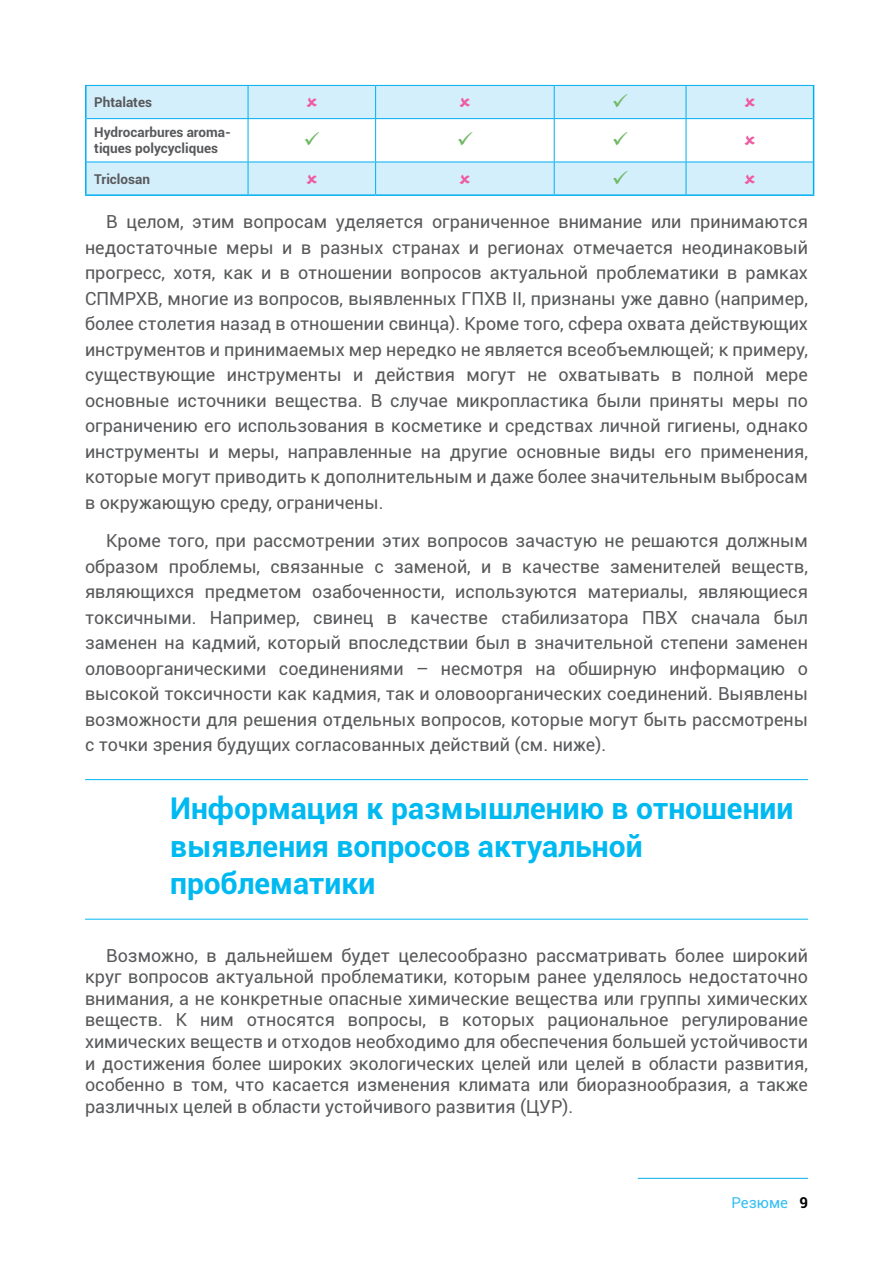
<style>
.page{position:relative;width:893px;height:1263px;background:#fff}
.page>*{position:absolute;margin:0;border:0;box-sizing:border-box;transform-origin:0 0}
.t1{font:700 30px/37.5px "Roboto";color:#00b9f1}
.t2{font:18px/25.5px "Roboto";color:#58595b;text-align:justify}
.t3{font:15px "Roboto";color:#33bef3}
.t4{font:700 13.5px/16.2px "Roboto";color:#58595b}
.s1{font-weight:700;color:#000}
</style>
<div class="page">
<hr style="left:638px;top:1178px;width:170px;height:1px;background:#00aeef">
<hr style="left:85px;top:779px;width:723px;height:1px;background:#00b9f1">
<hr style="left:85px;top:919px;width:723px;height:1px;background:#00b9f1">
<svg style="left:87px;top:86px;width:726px;height:108px;fill:#d4effc"></svg>
<hr style="left:85px;top:86px;width:2px;height:33px;background:#00aeef">
<hr style="left:813px;top:86px;width:1px;height:33px;background:#00aeef">
<hr style="left:85px;top:119px;width:2px;height:43px;background:#00aeef">
<hr style="left:813px;top:119px;width:1px;height:43px;background:#00aeef">
<hr style="left:85px;top:162px;width:2px;height:32px;background:#00aeef">
<hr style="left:813px;top:162px;width:1px;height:32px;background:#00aeef">
<hr style="left:85px;top:194px;width:163px;height:2px;background:#00aeef">
<hr style="left:248px;top:194px;width:128px;height:2px;background:#00aeef">
<hr style="left:376px;top:194px;width:178px;height:2px;background:#00aeef">
<hr style="left:554px;top:194px;width:132px;height:2px;background:#00aeef">
<hr style="left:686px;top:194px;width:128px;height:2px;background:#00aeef">
<hr style="left:85px;top:85px;width:163px;height:1px;background:#00aeef">
<hr style="left:248px;top:85px;width:128px;height:1px;background:#00aeef">
<hr style="left:248px;top:86px;width:1px;height:32px;background:#00aeef">
<hr style="left:376px;top:85px;width:178px;height:1px;background:#00aeef">
<hr style="left:375px;top:86px;width:1px;height:32px;background:#00aeef">
<hr style="left:554px;top:85px;width:132px;height:1px;background:#00aeef">
<hr style="left:554px;top:86px;width:1px;height:32px;background:#00aeef">
<hr style="left:686px;top:85px;width:128px;height:1px;background:#00aeef">
<hr style="left:686px;top:86px;width:1px;height:32px;background:#00aeef">
<hr style="left:87px;top:118px;width:161px;height:1px;background:#00aeef">
<hr style="left:248px;top:118px;width:128px;height:1px;background:#00aeef">
<hr style="left:248px;top:119px;width:1px;height:43px;background:#00aeef">
<hr style="left:376px;top:118px;width:178px;height:1px;background:#00aeef">
<hr style="left:375px;top:119px;width:1px;height:43px;background:#00aeef">
<hr style="left:554px;top:118px;width:132px;height:1px;background:#00aeef">
<hr style="left:554px;top:119px;width:1px;height:43px;background:#00aeef">
<hr style="left:686px;top:118px;width:127px;height:1px;background:#00aeef">
<hr style="left:686px;top:119px;width:1px;height:43px;background:#00aeef">
<hr style="left:87px;top:162px;width:161px;height:1px;background:#00aeef">
<hr style="left:248px;top:162px;width:128px;height:1px;background:#00aeef">
<hr style="left:248px;top:162px;width:1px;height:32px;background:#00aeef">
<hr style="left:376px;top:162px;width:178px;height:1px;background:#00aeef">
<hr style="left:375px;top:162px;width:1px;height:32px;background:#00aeef">
<hr style="left:554px;top:162px;width:132px;height:1px;background:#00aeef">
<hr style="left:554px;top:162px;width:1px;height:32px;background:#00aeef">
<hr style="left:686px;top:162px;width:127px;height:1px;background:#00aeef">
<hr style="left:686px;top:162px;width:1px;height:32px;background:#00aeef">
<svg style="left:307px;top:97px;width:10px;height:10px"></svg>
<svg style="left:460px;top:97px;width:10px;height:10px"></svg>
<svg style="left:745px;top:97px;width:10px;height:10px"></svg>
<svg style="left:745px;top:136px;width:10px;height:9px"></svg>
<svg style="left:307px;top:174px;width:10px;height:10px"></svg>
<svg style="left:460px;top:174px;width:10px;height:10px"></svg>
<svg style="left:745px;top:174px;width:10px;height:10px"></svg>
<svg style="left:613px;top:94px;width:15px;height:14px"></svg>
<svg style="left:305px;top:132px;width:14px;height:14px"></svg>
<svg style="left:458px;top:132px;width:14px;height:14px"></svg>
<svg style="left:613px;top:132px;width:15px;height:14px"></svg>
<svg style="left:613px;top:170px;width:15px;height:14px"></svg>
<p class="t4" style="left:94px;top:94px;width:59px">Phtalates</p>
<p class="t4" style="left:94px;top:124px;width:138px">Hydrocarbures aroma&shy;tiques polycycliques</p>
<p class="t4" style="left:94px;top:170px;width:57px">Triclosan</p>
<p class="t2" style="left:85px;top:208px;width:724px;text-indent:21px">В целом, этим вопросам уделяется ограниченное внимание или принимаются недостаточные меры и в разных странах и регионах отмечается неодинаковый прогресс, хотя, как и в отношении вопросов актуальной проблематики в рамках СПМРХВ, многие из вопросов, выявленных ГПХВ II, признаны уже давно (например, более столетия назад в отношении свинца). Кроме того, сфера охвата действующих инструментов и принимаемых мер нередко не является всеобъемлющей; к примеру, существующие инструменты и действия могут не охватывать в полной мере основные источники вещества. В случае микропластика были приняты меры по ограничению его использования в косметике и средствах личной гигиены, однако инструменты и меры, направленные на другие основные виды его применения, которые могут приводить к дополнительным и даже более значительным выбросам в окружающую среду, ограничены.</p>
<p class="t2" style="left:85px;top:527px;width:724px;text-indent:21px">Кроме того, при рассмотрении этих вопросов зачастую не решаются должным образом проблемы, связанные с заменой, и в качестве заменителей веществ, являющихся предметом озабоченности, используются материалы, являющиеся токсичными. Например, свинец в качестве стабилизатора ПВХ сначала был заменен на кадмий, который впоследствии был в значительной степени заменен оловоорганическими соединениями – несмотря на обширную информацию о высокой токсичности как кадмия, так и оловоорганических соединений. Выявлены возможности для решения отдельных вопросов, которые могут быть рассмотрены с точки зрения будущих согласованных действий (см. ниже).</p>
<h1 class="t1" style="left:170px;top:789px;width:625px">Информация к размышлению в отношении выявления вопросов актуальной проблематики</h1>
<p class="t2" style="left:85px;top:944px;width:724px;line-height:21.6px;text-indent:21px">Возможно, в дальнейшем будет целесообразно рассматривать более широкий круг вопросов актуальной проблематики, которым ранее уделялось недостаточно внимания, а не конкретные опасные химические вещества или группы химических веществ. К ним относятся вопросы, в которых рациональное регулирование химических веществ и отходов необходимо для обеспечения большей устойчивости и достижения более широких экологических целей или целей в области развития, особенно в том, что касается изменения климата или биоразнообразия, а также различных целей в области устойчивого развития (ЦУР).</p>
<p class="t3" style="left:731px;top:1192px;width:78px">Резюме <span class="s1">9</span></p>
</div>
